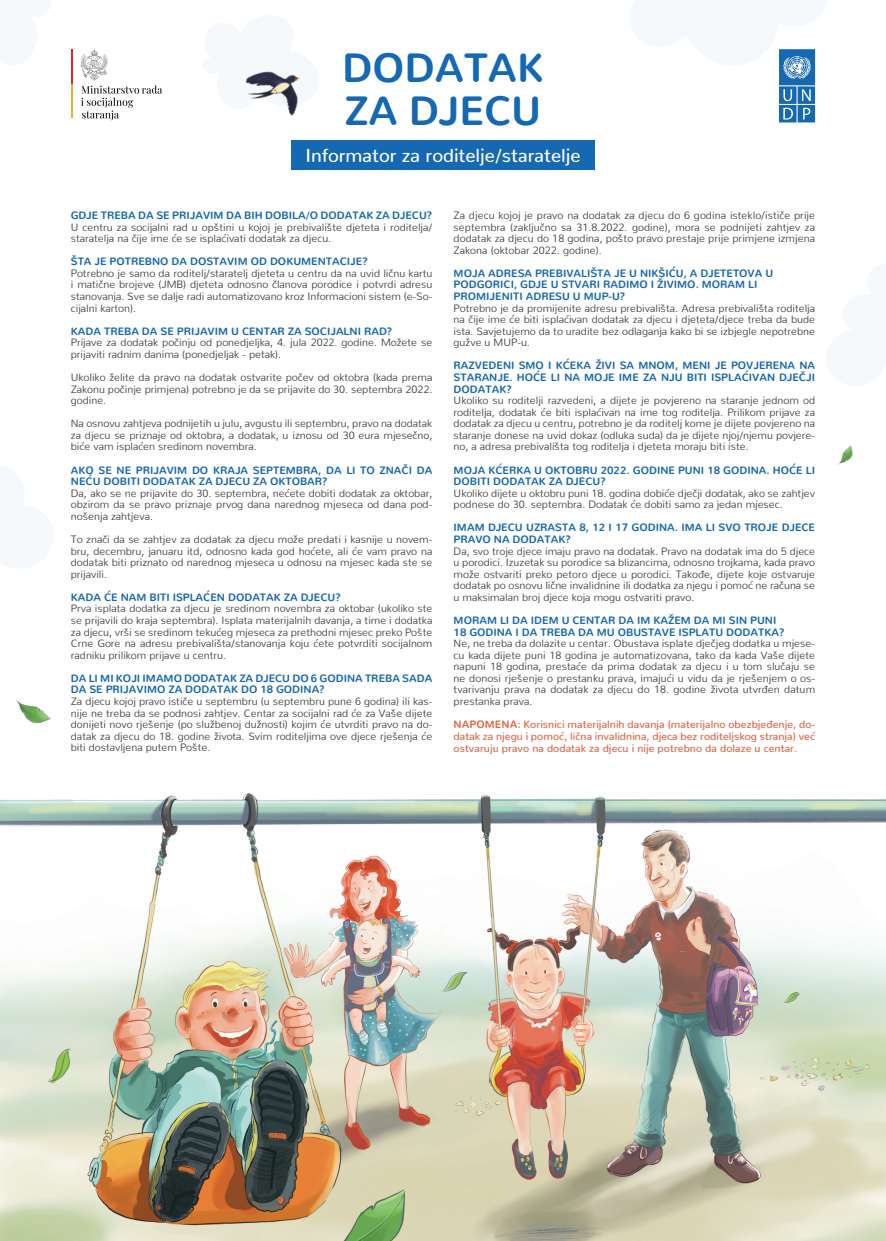
<style>
.page{position:relative;width:886px;height:1241px;background:#fff}
.page>*{position:absolute;margin:0;border:0;box-sizing:border-box;transform-origin:0 0}
.t1{font:700 40.62px "Nunito";color:#1568b2}
.t2{font:500 18.75px "Nunito";color:#fff}
.t3{font:300 10.62px/11.6px "Nunito";color:#3e3e3f;text-align:justify}
.t4{font:700 10.62px/11.6px "Nunito";color:#1568b2}
.t5{font:500 10.62px/11.9px "Nunito";letter-spacing:.005em;color:#e36342;text-align:justify}
.s1{font-weight:700}
</style>
<div class="page">
<img style="left:16px;top:700px;width:35px;height:24px">
<img style="left:838px;top:445px;width:15px;height:20px">
<img style="left:0;top:791px;width:886px;height:449px">
<svg style="left:779px;top:49px;width:37px;height:73px;background:#4b8ac3"></svg>
<img style="left:245px;top:71px;width:55px;height:45px">
<div style="left:291px;top:140px;width:304px;height:29px;background:#1568b2"></div>
<hr style="left:71px;top:49px;width:1px;height:36px;background:#ec2027">
<hr style="left:71px;top:84px;width:1px;height:34px;background:#e6b239">
<svg style="left:81px;top:49px;width:81px;height:71px"></svg>
<p class="t1" style="left:342px;top:31px;width:203px">DODATAK</p>
<p class="t1" style="left:345px;top:73px;width:198px">ZA DJECU</p>
<p class="t2" style="left:305px;top:139px;width:277px">Informator za roditelje/staratelje</p>
<p class="t4" style="left:71px;top:208px;width:363px">GDJE TREBA DA SE PRIJAVIM DA BIH DOBILA/O DODATAK ZA DJECU?</p>
<p class="t3" style="left:71px;top:220px;width:363px">U centru za socijalni rad u opštini u kojoj je prebivalište djeteta i roditelja/ staratelja na čije ime će se isplaćivati dodatak za djecu.</p>
<p class="t4" style="left:71px;top:254px;width:298px">ŠTA JE POTREBNO DA DOSTAVIM OD DOKUMENTACIJE?</p>
<p class="t3" style="left:71px;top:266px;width:363px">Potrebno je samo da roditelj/staratelj djeteta u centru da na uvid ličnu kartu i matične brojeve (JMB) djeteta odnosno članova porodice i potvrdi adresu stanovanja. Sve se dalje radi automatizovano kroz Informacioni sistem (e-So&shy;cijalni karton).</p>
<p class="t4" style="left:71px;top:324px;width:323px">KADA TREBA DA SE PRIJAVIM U CENTAR ZA SOCIJALNI RAD?</p>
<p class="t3" style="left:71px;top:335px;width:363px">Prijave za dodatak počinju od ponedjeljka, 4. jula 2022. godine. Možete se prijaviti radnim danima (ponedjeljak - petak).</p>
<p class="t3" style="left:71px;top:370px;width:363px">Ukoliko želite da pravo na dodatak ostvarite počev od oktobra (kada prema Zakonu počinje primjena) potrebno je da se prijavite do 30. septembra 2022. godine.</p>
<p class="t3" style="left:71px;top:416px;width:363px">Na osnovu zahtjeva podnijetih u julu, avgustu ili septembru, pravo na dodatak za djecu se priznaje od oktobra, a dodatak, u iznosu od 30 eura mjesečno, biće vam isplaćen sredinom novembra.</p>
<p class="t4" style="left:71px;top:462px;width:363px">AKO SE NE PRIJAVIM DO KRAJA SEPTEMBRA, DA LI TO ZNAČI DA<br>NEĆU DOBITI DODATAK ZA DJECU ZA OKTOBAR?</p>
<p class="t3" style="left:71px;top:486px;width:363px">Da, ako se ne prijavite do 30. septembra, nećete dobiti dodatak za oktobar, obzirom da se pravo priznaje prvog dana narednog mjeseca od dana pod&shy;nošenja zahtjeva.</p>
<p class="t3" style="left:71px;top:532px;width:363px">To znači da se zahtjev za dodatak za djecu može predati i kasnije u novem&shy;bru, decembru, januaru itd, odnosno kada god hoćete, ali će vam pravo na dodatak biti priznato od narednog mjeseca u odnosu na mjesec kada ste se prijavili.</p>
<p class="t4" style="left:71px;top:590px;width:271px">KADA ĆE NAM BITI ISPLAĆEN DODATAK ZA DJECU?</p>
<p class="t3" style="left:71px;top:601px;width:363px">Prva isplata dodatka za djecu je sredinom novembra za oktobar (ukoliko ste se prijavili do kraja septembra). Isplata materijalnih davanja, a time i dodatka za djecu, vrši se sredinom tekućeg mjeseca za prethodni mjesec preko Pošte Crne Gore na adresu prebivališta/stanovanja koju ćete potvrditi socijalnom radniku prilikom prijave u centru.</p>
<p class="t4" style="left:71px;top:671px;width:363px">DA LI MI KOJI IMAMO DODATAK ZA DJECU DO 6 GODINA TREBA SADA<br>DA SE PRIJAVIMO ZA DODATAK DO 18 GODINA?</p>
<p class="t3" style="left:71px;top:694px;width:363px">Za djecu kojoj pravo ističe u septembru (u septembru pune 6 godina) ili kas&shy;nije ne treba da se podnosi zahtjev. Centar za socijalni rad će za Vaše dijete donijeti novo rješenje (po službenoj dužnosti) kojim će utvrditi pravo na do&shy;datak za djecu do 18. godine života. Svim roditeljima ove djece rješenja će biti dostavljena putem Pošte.</p>
<p class="t3" style="left:454px;top:208px;width:363px">Za djecu kojoj je pravo na dodatak za djecu do 6 godina isteklo/ističe prije septembra (zaključno sa 31.8.2022. godine), mora se podnijeti zahtjev za dodatak za djecu do 18 godina, pošto pravo prestaje prije primjene izmjena Zakona (oktobar 2022. godine).</p>
<p class="t4" style="left:454px;top:266px;width:321px">MOJA ADRESA PREBIVALIŠTA JE U NIKŠIĆU, A DJETETOVA U</p>
<p class="t4" style="left:454px;top:277px;width:305px">PODGORICI, GDJE U STVARI RADIMO I ŽIVIMO. MORAM LI</p>
<p class="t4" style="left:454px;top:289px;width:173px">PROMIJENITI ADRESU U MUP-U?</p>
<p class="t3" style="left:454px;top:301px;width:363px">Potrebno je da promijenite adresu prebivališta. Adresa prebivališta roditelja na čije ime će biti isplaćivan dodatak za djecu i djeteta/djece treba da bude ista. Savjetujemo da to uradite bez odlaganja kako bi se izbjegle nepotrebne gužve u MUP-u.</p>
<p class="t4" style="left:454px;top:358px;width:363px;text-align:justify">RAZVEDENI SMO I KĆEKA ŽIVI SA MNOM, MENI JE POVJERENA NA STARANJE. HOĆE LI NA MOJE IME ZA NJU BITI ISPLAĆIVAN DJEČJI DODATAK?</p>
<p class="t3" style="left:454px;top:393px;width:363px">Ukoliko su roditelji razvedeni, a dijete je povjereno na staranje jednom od roditelja, dodatak će biti isplaćivan na ime tog roditelja. Prilikom prijave za dodatak za djecu u centru, potrebno je da roditelj kome je dijete povjereno na staranje donese na uvid dokaz (odluka suda) da je dijete njoj/njemu povjere&shy;no, a adresa prebivališta tog roditelja i djeteta moraju biti iste.</p>
<p class="t4" style="left:454px;top:462px;width:363px">MOJA KĆERKA U OKTOBRU 2022. GODINE PUNI 18 GODINA. HOĆE LI<br>DOBITI DODATAK ZA DJECU?</p>
<p class="t3" style="left:454px;top:486px;width:363px">Ukoliko dijete u oktobru puni 18. godina dobiće dječji dodatak, ako se zahtjev podnese do 30. septembra. Dodatak će dobiti samo za jedan mjesec.</p>
<p class="t4" style="left:454px;top:520px;width:363px">IMAM DJECU UZRASTA 8, 12 I 17 GODINA. IMA LI SVO TROJE DJECE<br>PRAVO NA DODATAK?</p>
<p class="t3" style="left:454px;top:544px;width:363px">Da, svo troje djece imaju pravo na dodatak. Pravo na dodatak ima do 5 djece u porodici. Izuzetak su porodice sa blizancima, odnosno trojkama, kada pravo može ostvariti preko petoro djece u porodici. Takođe, dijete koje ostvaruje dodatak po osnovu lične invalidnine ili dodatka za njegu i pomoć ne računa se u maksimalan broj djece koja mogu ostvariti pravo.</p>
<p class="t4" style="left:454px;top:613px;width:324px">MORAM LI DA IDEM U CENTAR DA IM KAŽEM DA MI SIN PUNI</p>
<p class="t4" style="left:454px;top:624px;width:332px">18 GODINA I DA TREBA DA MU OBUSTAVE ISPLATU DODATKA?</p>
<p class="t3" style="left:454px;top:636px;width:363px">Ne, ne treba da dolazite u centar. Obustava isplate dječjeg dodatka u mjese&shy;cu kada dijete puni 18 godina je automatizovana, tako da kada Vaše dijete napuni 18 godina, prestaće da prima dodatak za djecu i u tom slučaju se ne donosi rješenje o prestanku prava, imajući u vidu da je rješenjem o os&shy;tvarivanju prava na dodatak za djecu do 18. godine života utvrđen datum prestanka prava.</p>
<p class="t5" style="left:454px;top:717px;width:363px"><span class="s1">NAPOMENA:</span> Korisnici materijalnih davanja (materijalno obezbjeđenje, do&shy;datak za njegu i pomoć, lična invalidnina, djeca bez roditeljskog stranja) već ostvaruju pravo na dodatak za djecu i nije potrebno da dolaze u centar.</p>
</div>
